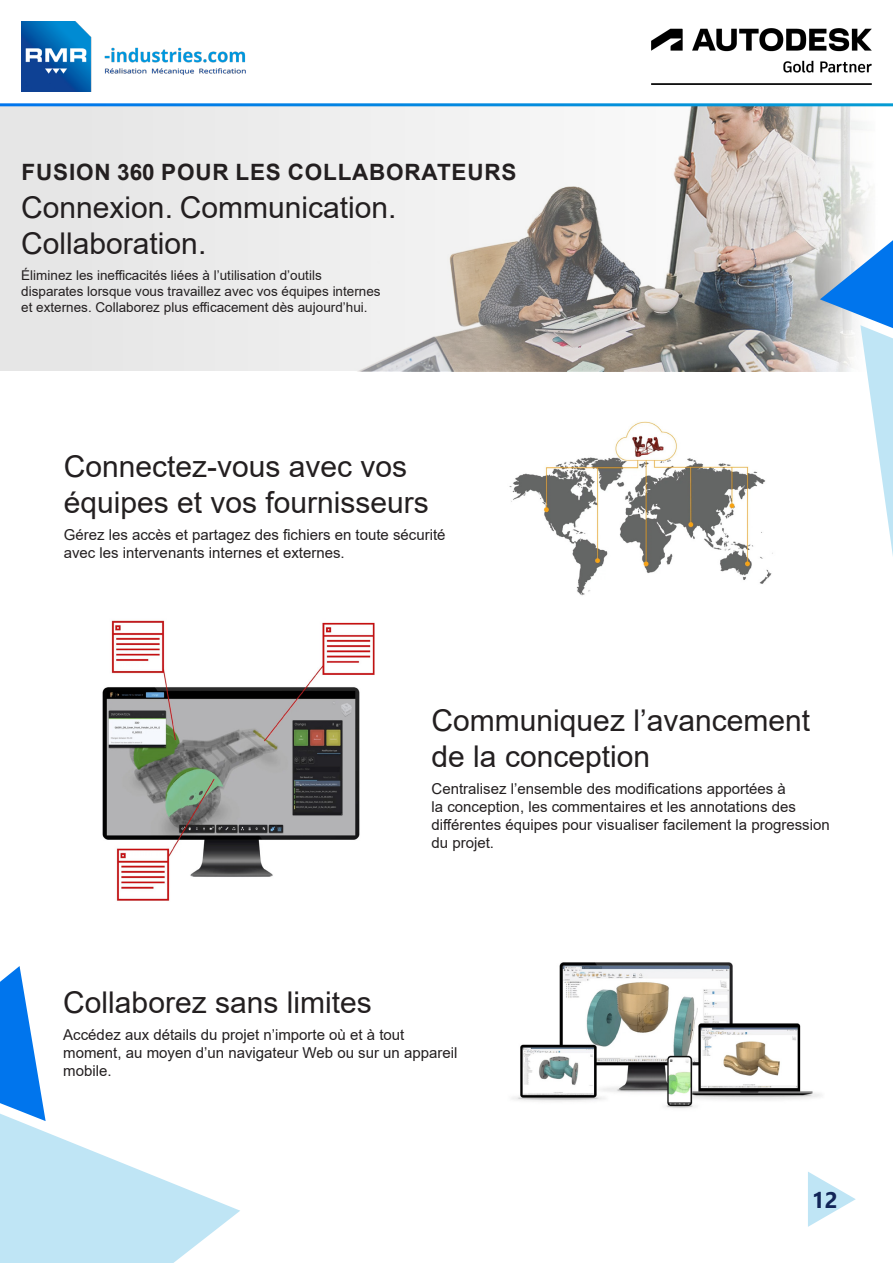
<style>
.page{position:relative;width:893px;height:1263px;background:#fff}
.page>*{position:absolute;margin:0;border:0;box-sizing:border-box;transform-origin:0 0}
.t1{font:30px/36px "Arial";color:#231f20}
.t2{font:700 22.5px "Arial";letter-spacing:.035em;color:#231f20}
.t3{font:700 22.5px "Ebrima";color:#122558}
.t4{font:15px/18px "Arial";color:#231f20}
.t5{font:13.5px/16.2px "Arial";color:#231f20}
</style>
<div class="page">
<img style="left:652px;top:28px;width:220px;height:56px">
<img style="left:21px;top:21px;width:225px;height:70px">
<img style="left:512px;top:962px;width:309px;height:146px">
<img style="left:509px;top:421px;width:264px;height:175px">
<img style="left:102px;top:620px;width:273px;height:281px">
<div style="left:0;top:105px;width:893px;height:266px;background:#e6e6e6"></div>
<img style="left:64px;top:106px;width:829px;height:265px">
<svg style="left:0;top:966px;width:240px;height:297px"></svg>
<svg style="left:820px;top:240px;width:73px;height:316px"></svg>
<svg style="left:808px;top:1172px;width:48px;height:55px"></svg>
<hr style="left:0;top:103px;width:893px;height:3px;background:#fff">
<p class="t2" style="left:22px;top:156px;width:496px">FUSION 360 POUR LES COLLABORATEURS</p>
<p class="t1" style="left:21px;top:189px;width:377px">Connexion. Communication.<br>Collaboration.</p>
<p class="t5" style="left:21px;top:267px;width:361px">Éliminez les inefficacités liées à l’utilisation d’outils disparates lorsque vous travaillez avec vos équipes internes et externes. Collaborez plus efficacement dès aujourd’hui.</p>
<p class="t1" style="left:64px;top:448px;width:367px">Connectez-vous avec vos équipes et vos fournisseurs</p>
<p class="t4" style="left:64px;top:526px;width:383px">Gérez les accès et partagez des fichiers en toute sécurité avec les intervenants internes et externes.</p>
<p class="t1" style="left:432px;top:702px;width:380px">Communiquez l’avancement de la conception</p>
<p class="t1" style="left:63px;top:984px;width:310px">Collaborez sans limites</p>
<p class="t4" style="left:432px;top:779px;width:400px">Centralisez l’ensemble des modifications apportées à<br>la conception, les commentaires et les annotations des différentes équipes pour visualiser facilement la progression du projet.</p>
<p class="t4" style="left:63px;top:1026px;width:396px">Accédez aux détails du projet n’importe où et à tout moment, au moyen d’un navigateur Web ou sur un appareil mobile.</p>
<p class="t3" style="left:812px;top:1182px;width:27px">12</p>
</div>
